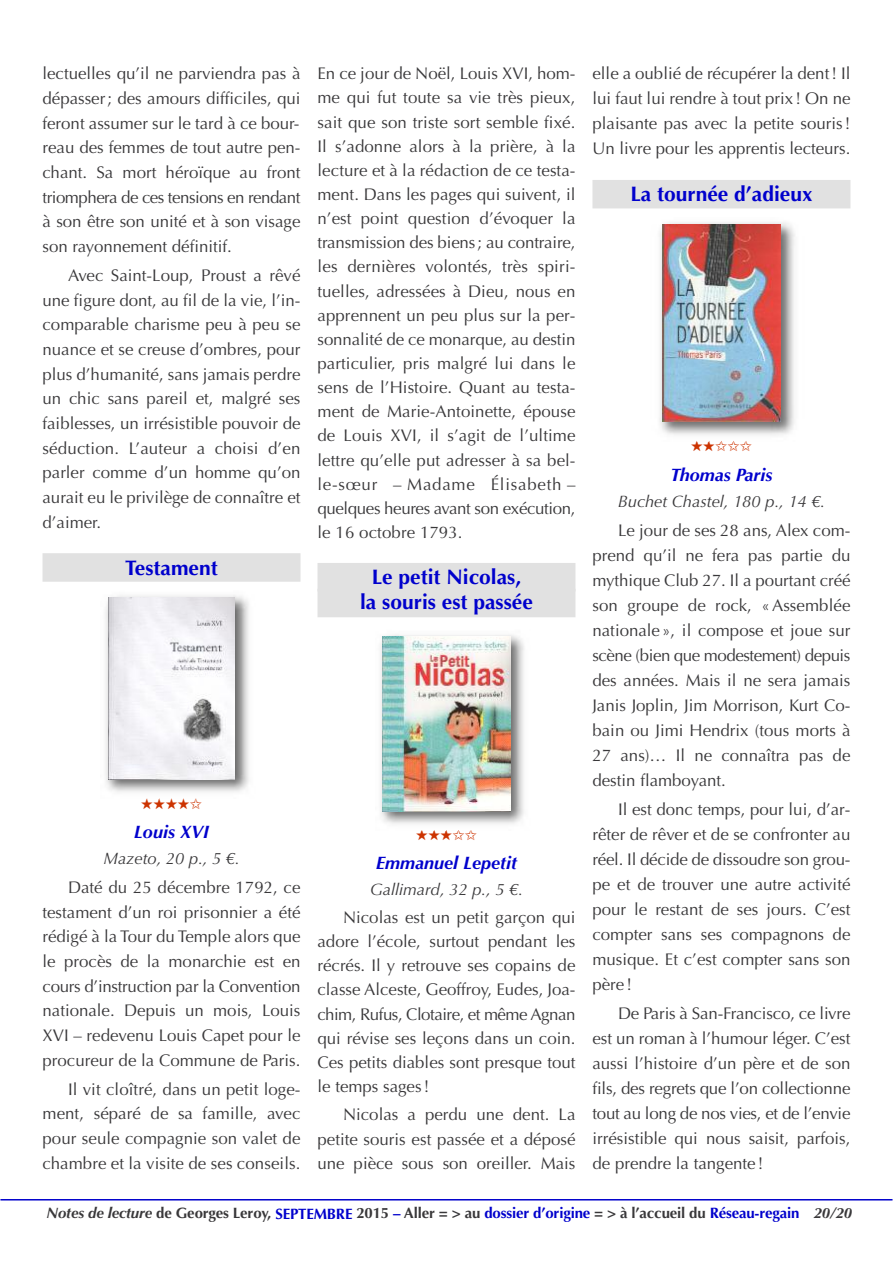
<style>
.page{position:relative;width:893px;height:1263px;background:#fff}
.page>*{position:absolute;margin:0;border:0;box-sizing:border-box;transform-origin:0 0}
.t1{font:700 21px/24.2px "Optima";color:#00c;text-align:center}
.t2{font:italic 700 18px "Optima";color:#00c}
.t3{font:16.8px/24.2px "Optima";color:#39383a;text-align:justify}
.t4{font:italic 16.5px "Optima";color:#39383a}
.t5{font:700 15px "Optima";letter-spacing:-.01em;color:#39383a}
.t6{font:15px "Zapf Dingbats ITC";color:#c30}
.s1{font-style:italic}
.s2{color:#00c}
</style>
<div class="page">
<div style="left:43px;top:553px;width:257px;height:29px;background:#e1e1e1"></div>
<div style="left:317px;top:563px;width:258px;height:28px;background:#e1e1e1"></div>
<div style="left:317px;top:589px;width:258px;height:28px;background:#e1e1e1"></div>
<div style="left:592px;top:180px;width:258px;height:28px;background:#e1e1e1"></div>
<img style="left:380px;top:635px;width:144px;height:189px">
<img style="left:383px;top:637px;width:127px;height:174px">
<img style="left:105px;top:595px;width:144px;height:197px">
<img style="left:109px;top:597px;width:125px;height:182px">
<img style="left:659px;top:222px;width:136px;height:213px">
<img style="left:663px;top:224px;width:117px;height:197px">
<hr style="left:0;top:1199px;width:892px;height:1px;background:#00c">
<p class="t3" style="left:43px;top:62px;width:259px;line-height:24.6px">lectuelles qu’il ne parviendra pas à dépasser; des amours difficiles, qui feront assumer sur le tard à ce bour&shy;reau des femmes de tout autre pen&shy;chant. Sa mort héroïque au front triomphera de ces tensions en rendant à son être son unité et à son visage son rayonnement définitif.</p>
<p class="t3" style="left:43px;top:263px;width:259px;line-height:24.6px;text-indent:26px">Avec Saint-Loup, Proust a rêvé une figure dont, au fil de la vie, l’in&shy;comparable charisme peu à peu se nuance et se creuse d’ombres, pour plus d’humanité, sans jamais perdre un chic sans pareil et, malgré ses faiblesses, un irrésistible pouvoir de séduction. L’auteur a choisi d’en parler comme d’un homme qu’on aurait eu le privilège de connaître et d’aimer.</p>
<p class="t1" style="left:125px;top:556px;width:94px">Testament</p>
<p class="t3" style="left:317px;top:62px;width:260px">En ce jour de Noël, Louis XVI, hom&shy;me qui fut toute sa vie très pieux, sait que son triste sort semble fixé.<br>Il s’adonne alors à la prière, à la lecture et à la rédaction de ce testa&shy;ment. Dans les pages qui suivent, il n’est point question d’évoquer la transmission des biens; au contraire, les dernières volontés, très spiri&shy;tuelles, adressées à Dieu, nous en apprennent un peu plus sur la per&shy;sonnalité de ce monarque, au destin particulier, pris malgré lui dans le sens de l’Histoire. Quant au testa&shy;ment de Marie-Antoinette, épouse de Louis XVI, il s’agit de l’ultime lettre qu’elle put adresser à sa bel&shy;le-sœur – Madame Élisabeth – quelques heures avant son exécution, le 16 octobre 1793.</p>
<p class="t1" style="left:360px;top:565px;width:174px">Le petit Nicolas,<br>la souris est passée</p>
<p class="t3" style="left:592px;top:61px;width:259px;line-height:24.9px">elle a oublié de récupérer la dent! Il lui faut lui rendre à tout prix ! On ne plaisante pas avec la petite souris!<br>Un livre pour les apprentis lecteurs.</p>
<p class="t1" style="left:630px;top:183px;width:184px">La tournée d’adieux</p>
<p class="t2" style="left:670px;top:464px;width:103px">Thomas Paris</p>
<p class="t4" style="left:618px;top:492px;width:209px">Buchet Chastel, 180 p., 14 €.</p>
<p class="t3" style="left:592px;top:518px;width:259px;line-height:24.9px;text-indent:26px">Le jour de ses 28 ans, Alex com&shy;prend qu’il ne fera pas partie du mythique Club 27. Il a pourtant créé son groupe de rock, «Assemblée nationale », il compose et joue sur scène (bien que modestement) depuis des années. Mais il ne sera jamais Janis Joplin, Jim Morrison, Kurt Co&shy;bain ou Jimi Hendrix (tous morts à 27 ans)… Il ne connaîtra pas de destin flamboyant.</p>
<p class="t3" style="left:592px;top:797px;width:259px;line-height:24.9px;text-indent:26px">Il est donc temps, pour lui, d’ar&shy;rêter de rêver et de se confronter au réel. Il décide de dissoudre son grou&shy;pe et de trouver une autre activité pour le restant de ses jours. C’est compter sans ses compagnons de musique. Et c’est compter sans son père !</p>
<p class="t3" style="left:592px;top:1001px;width:259px;line-height:24.9px;text-indent:26px">De Paris à San-Francisco, ce livre est un roman à l’humour léger. C’est aussi l’histoire d’un père et de son fils, des regrets que l’on collectionne tout au long de nos vies, et de l’envie irrésistible qui nous saisit, parfois, de prendre la tangente !</p>
<p class="t5" style="left:47px;top:1204px;width:807px"><span class="s1">Notes de lecture</span> de Georges Leroy, <span class="s2">SEPTEMBRE</span> 2015 <span class="s2">–</span> Aller = &gt; au <span class="s2">dossier d’origine</span> = &gt; à l’accueil du <span class="s2">Réseau-regain</span> <span class="s1">20/20</span></p>
<p class="t6" style="left:141px;top:795px;width:50px">★★★★</p>
<p class="t2" style="left:134px;top:821px;width:77px">Louis XVI</p>
<p class="t4" style="left:103px;top:849px;width:138px">Mazeto, 20 p., 5 €.</p>
<p class="t3" style="left:43px;top:875px;width:259px;line-height:24.6px;text-indent:26px">Daté du 25 décembre 1792, ce testament d’un roi prisonnier a été rédigé à la Tour du Temple alors que le procès de la monarchie est en cours d’instruction par la Convention nationale. Depuis un mois, Louis XVI – redevenu Louis Capet pour le procureur de la Commune de Paris.</p>
<p class="t3" style="left:43px;top:1077px;width:260px;line-height:24.6px;text-indent:26px">Il vit cloîtré, dans un petit loge&shy;ment, séparé de sa famille, avec pour seule compagnie son valet de chambre et la visite de ses conseils.</p>
<p class="t6" style="left:416px;top:826px;width:38px">★★★</p>
<p class="t2" style="left:376px;top:852px;width:143px">Emmanuel Lepetit</p>
<p class="t4" style="left:370px;top:880px;width:154px">Gallimard, 32 p., 5 €.</p>
<p class="t3" style="left:317px;top:905px;width:259px;text-indent:26px">Nicolas est un petit garçon qui adore l’école, surtout pendant les récrés. Il y retrouve ses copains de classe Alceste, Geoffroy, Eudes, Joa&shy;chim, Rufus, Clotaire, et même Agnan qui révise ses leçons dans un coin.<br>Ces petits diables sont presque tout le temps sages!</p>
<p class="t3" style="left:318px;top:1103px;width:259px;text-indent:26px">Nicolas a perdu une dent. La petite souris est passée et a déposé une pièce sous son oreiller. Mais</p>
</div>
